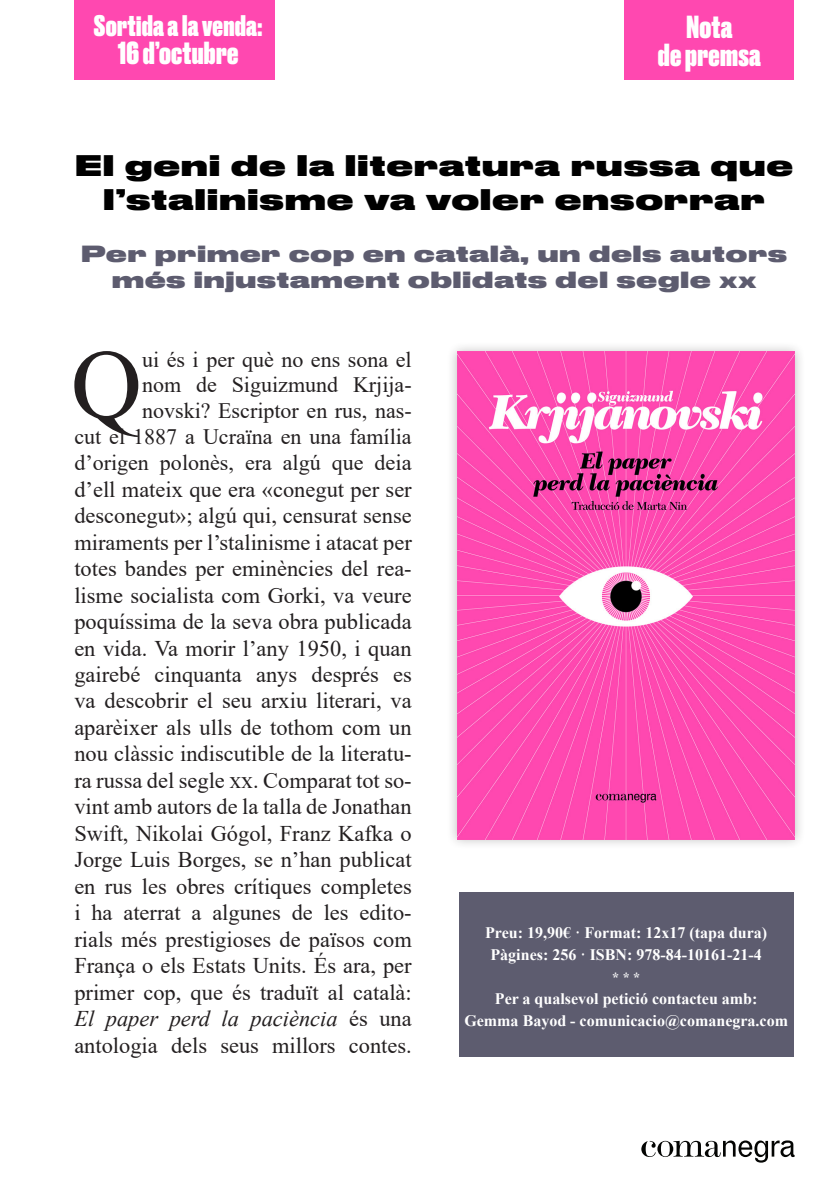
<style>
.page{position:relative;width:840px;height:1191px;background:#fff}
.page>*{position:absolute;margin:0;border:0;box-sizing:border-box;transform-origin:0 0}
.t1{font:98.4px "Times New Roman";color:#231f20}
.t2{font:800 30px "Druk";letter-spacing:.01em;color:#fff}
.t3{font:800 28px/34px "Druk Wide";letter-spacing:.05em;color:#000;text-align:center}
.t4{font:800 28px "Druk";letter-spacing:.01em;color:#fff}
.t5{font:22.4px/26.4px "Times New Roman";color:#231f20;text-align:justify}
.t6{font:22px/25.8px "Times New Roman";color:#231f20;text-align:right}
.t7{font:800 22px/26px "Druk Wide";letter-spacing:.05em;color:#5d5c6f;text-align:center}
.t8{font:700 16px "Times New Roman";color:#fff}
.t9{font:700 14px "Times New Roman";color:#fff}
.s1{font-size:15.4px}
.s2{font-size:22.4px}
.s3{font-style:italic}
</style>
<div class="page">
<svg style="left:641px;top:1140px;width:153px;height:22px"></svg>
<div style="left:446px;top:341px;width:358px;height:509px;background:#231f20;opacity:.3"></div>
<img style="left:457px;top:352px;width:337px;height:487px">
<div style="left:458px;top:892px;width:335px;height:164px;background:#5d5c6f"></div>
<div style="left:624px;top:0;width:169px;height:79px;background:#ff48b0"></div>
<div style="left:74px;top:0;width:200px;height:79px;background:#ff48b0"></div>
<p class="t4" style="left:94px;top:6px;width:170px">Sortida a la venda:</p>
<p class="t2" style="left:118px;top:32px;width:122px">16 d’octubre</p>
<p class="t2" style="left:686px;top:6px;width:47px">Nota</p>
<p class="t2" style="left:657px;top:34px;width:104px">de premsa</p>
<p class="t3" style="left:75px;top:146px;width:718px">El geni de la literatura russa que l’stalinisme va voler ensorrar</p>
<p class="t7" style="left:81px;top:239px;width:706px">Per primer cop en català, un dels autors més injustament oblidats del segle <span class="s1">xx</span></p>
<p class="t1" style="left:71px;top:315px;width:73px">Q</p>
<p class="t6" style="left:74px;top:346px;width:339px">ui és i per què no ens sona el<br>nom de Siguizmund Krjija&shy;novski? Escriptor en rus, nas-<br>cut el 1887 a Ucraïna en una família d’origen polonès, era algú que d<span class="s2">eia</span></p>
<p class="t5" style="left:74px;top:475px;width:339px">d’ell mateix que era «conegut per ser desconegut»; algú qui, censurat sense miraments per l’stalinisme i atacat per totes bandes per eminències del rea&shy;lisme socialista com Gorki, va veure poquíssima de la seva obra publicada en vida. Va morir l’any 1950, i quan gairebé cinquanta anys després es va descobrir el seu arxiu literari, va aparèixer als ulls de tothom com un nou clàssic indiscutible de la literatu&shy;ra russa del segle xx. Comparat tot so&shy;vint amb autors de la talla de Jonathan Swift, Nikolai Gógol, Franz Kafka o Jorge Luis Borges, se n’han publicat en rus les obres crítiques completes i ha aterrat a algunes de les edito&shy;rials més prestigioses de països com França o els Estats Units. És ara, per primer cop, que és traduït al català:<br><span class="s3">El paper perd la paciència</span> és una antologia dels seus millors contes.</p>
<p class="t8" style="left:485px;top:921px;width:283px">Preu: 19,90€ · Format: 12x17 (tapa dura)</p>
<p class="t8" style="left:490px;top:943px;width:273px">Pàgines: 256 · ISBN: 978-84-10161-21-4</p>
<p class="t9" style="left:612px;top:967px;width:29px">* * *</p>
<p class="t8" style="left:494px;top:987px;width:264px">Per a qualsevol petició contacteu amb:</p>
<p class="t8" style="left:464px;top:1009px;width:325px">Gemma Bayod - comunicacio@comanegra.com</p>
</div>
